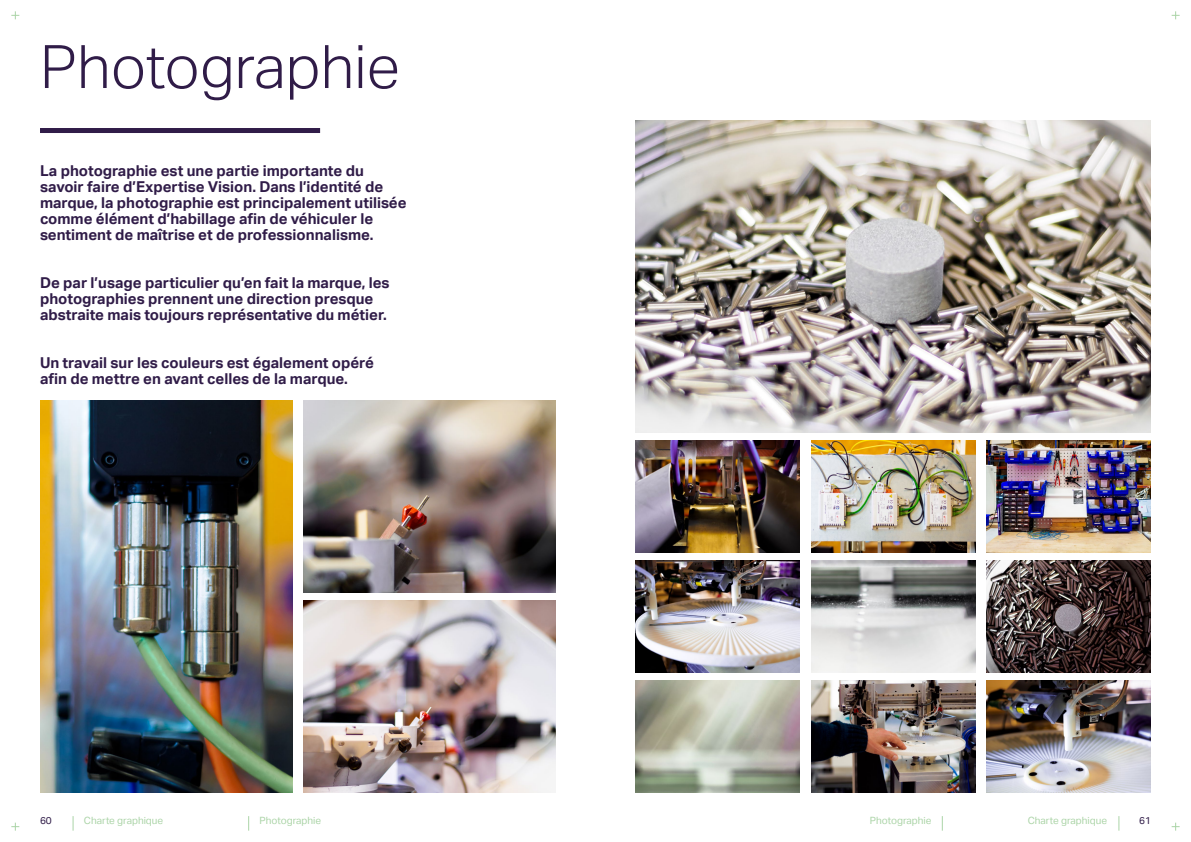
<style>
.page{position:relative;width:1191px;height:842px;background:#fff}
.page>*{position:absolute;margin:0;border:0;box-sizing:border-box;transform-origin:0 0}
.t1{font:300 60px "Aktiv Grotesk";color:#301c48}
.t2{font:700 15px/16px "Aktiv Grotesk";color:#301c48}
.t3{font:10px "Aktiv Grotesk";color:#abd4a7}
.t4{font:10px "Aktiv Grotesk";color:#301c48}
</style>
<div class="page">
<svg style="left:73px;top:816px;width:1px;height:15px"></svg>
<svg style="left:941px;top:816px;width:1px;height:15px"></svg>
<svg style="left:248px;top:816px;width:1px;height:15px"></svg>
<svg style="left:1118px;top:816px;width:1px;height:15px"></svg>
<svg style="left:11px;top:11px;width:8px;height:8px"></svg>
<svg style="left:1171px;top:11px;width:8px;height:8px"></svg>
<svg style="left:11px;top:823px;width:8px;height:8px"></svg>
<svg style="left:1171px;top:823px;width:8px;height:8px"></svg>
<div style="left:40px;top:128px;width:280px;height:5px;background:#301c48"></div>
<img style="left:40px;top:400px;width:252px;height:392px">
<img style="left:303px;top:400px;width:252px;height:192px">
<img style="left:986px;top:440px;width:165px;height:112px">
<img style="left:986px;top:560px;width:165px;height:112px">
<img style="left:811px;top:440px;width:164px;height:112px">
<img style="left:635px;top:440px;width:164px;height:112px">
<img style="left:635px;top:560px;width:164px;height:112px">
<img style="left:986px;top:680px;width:165px;height:112px">
<img style="left:635px;top:680px;width:164px;height:112px">
<img style="left:811px;top:560px;width:164px;height:112px">
<img style="left:635px;top:120px;width:516px;height:312px">
<img style="left:303px;top:600px;width:252px;height:192px">
<img style="left:811px;top:680px;width:164px;height:112px">
<h1 class="t1" style="left:40px;top:32px;width:361px">Photographie</h1>
<p class="t2" style="left:40px;top:163px;width:368px">La photographie est une partie importante du savoir faire d’Expertise Vision. Dans l’identité de marque, la photographie est principalement utilisée comme élément d’habillage afin de véhiculer le sentiment de maîtrise et de professionnalisme.</p>
<p class="t2" style="left:40px;top:275px;width:351px">De par l’usage particulier qu’en fait la marque, les photographies prennent une direction presque abstraite mais toujours représentative du métier.</p>
<p class="t2" style="left:40px;top:355px;width:335px">Un travail sur les couleurs est également opéré afin de mettre en avant celles de la marque.</p>
<p class="t4" style="left:40px;top:815px;width:13px">60</p>
<p class="t3" style="left:84px;top:815px;width:81px">Charte graphique</p>
<p class="t3" style="left:259px;top:815px;width:63px">Photographie</p>
<p class="t3" style="left:869px;top:815px;width:63px">Photographie</p>
<p class="t3" style="left:1027px;top:815px;width:81px">Charte graphique</p>
<p class="t4" style="left:1139px;top:815px;width:13px">61</p>
</div>
